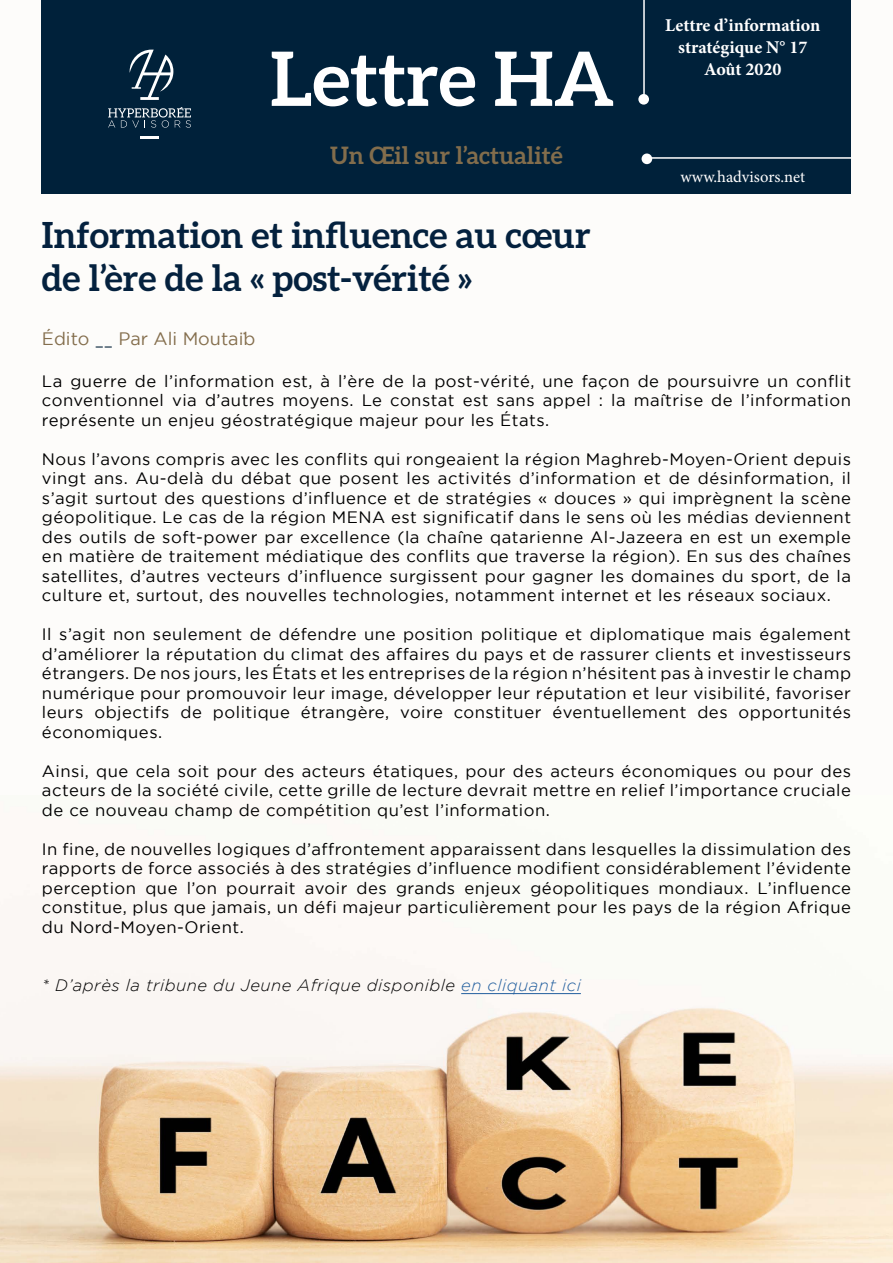
<style>
.page{position:relative;width:893px;height:1263px;background:#fdfcfa}
.page>*{position:absolute;margin:0;border:0;box-sizing:border-box;transform-origin:0 0}
.t1{font:700 75px "Aleo";color:#fff}
.t2{font:700 36px/43.2px "Aleo";color:#04213e}
.t3{font:700 24px "Aleo";color:#826d4c}
.t4{font:700 18px/21.6px "Minion Pro";color:#fff;text-align:center}
.t5{font:18px "Gotham";color:#846e4d}
.t6{font:16.5px/19.5px "Gotham";letter-spacing:.03em;color:#000;text-align:justify}
.t7{font:italic 300 16.5px "Gotham";letter-spacing:.03em;color:#000}
.t8{font:16.5px "Minion Pro";color:#fff}
.s1{font-family:"Aleo";color:#052239}
.s2{color:#215e9e}
</style>
<div class="page">
<img style="left:0;top:994px;width:893px;height:269px">
<div style="left:42px;top:0;width:809px;height:193px;background:#00213a"></div>
<svg style="left:130px;top:50px;width:43px;height:50px"></svg>
<svg style="left:108px;top:107px;width:83px;height:21px"></svg>
<hr style="left:140px;top:136px;width:19px;height:3px;background:#fff">
<hr style="left:643px;top:0;width:2px;height:94px;background:#fff">
<hr style="left:647px;top:157px;width:204px;height:2px;background:#fff">
<div style="left:638px;top:94px;width:11px;height:11px;background:#fff;border-radius:50%"></div>
<div style="left:642px;top:153px;width:10px;height:11px;background:#fff;border-radius:50%"></div>
<hr style="left:461px;top:993px;width:120px;height:1px;background:#215e9e">
<h1 class="t1" style="left:270px;top:36px;width:346px">Lettre HA</h1>
<h3 class="t3" style="left:330px;top:141px;width:234px">Un Œil sur l’actualité</h3>
<p class="t4" style="left:665px;top:15px;width:157px">Lettre d’information stratégique N° 17<br>Août 2020</p>
<p class="t8" style="left:680px;top:166px;width:126px">www.hadvisors.net</p>
<h2 class="t2" style="left:42px;top:212px;width:550px">Information et influence au cœur de l’ère de la « post-vérité »</h2>
<p class="t5" style="left:42px;top:329px;width:215px">Édito <span class="s1">__</span> Par Ali Moutaïb</p>
<p class="t6" style="left:42px;top:371px;width:811px">La guerre de l’information est, à l’ère de la post-vérité, une façon de poursuivre un conflit conventionnel via d’autres moyens. Le constat est sans appel : la maîtrise de l’information représente un enjeu géostratégique majeur pour les États.</p>
<p class="t6" style="left:42px;top:449px;width:811px">Nous l’avons compris avec les conflits qui rongeaient la région Maghreb-Moyen-Orient depuis vingt ans. Au-delà du débat que posent les activités d’information et de désinformation, il s’agit surtout des questions d’influence et de stratégies « douces » qui imprègnent la scène géopolitique. Le cas de la région MENA est significatif dans le sens où les médias deviennent des outils de soft-power par excellence (la chaîne qatarienne Al-Jazeera en est un exemple en matière de traitement médiatique des conflits que traverse la région). En sus des chaînes satellites, d’autres vecteurs d’influence surgissent pour gagner les domaines du sport, de la culture et, surtout, des nouvelles technologies, notamment internet et les réseaux sociaux.</p>
<p class="t6" style="left:42px;top:624px;width:811px">Il s’agit non seulement de défendre une position politique et diplomatique mais également d’améliorer la réputation du climat des affaires du pays et de rassurer clients et investisseurs étrangers. De nos jours, les États et les entreprises de la région n’hésitent pas à investir le champ numérique pour promouvoir leur image, développer leur réputation et leur visibilité, favoriser leurs objectifs de politique étrangère, voire constituer éventuellement des opportunités économiques.</p>
<p class="t6" style="left:42px;top:761px;width:811px">Ainsi, que cela soit pour des acteurs étatiques, pour des acteurs économiques ou pour des acteurs de la société civile, cette grille de lecture devrait mettre en relief l’importance cruciale de ce nouveau champ de compétition qu’est l’information.</p>
<p class="t6" style="left:42px;top:839px;width:811px">In fine, de nouvelles logiques d’affrontement apparaissent dans lesquelles la dissimulation des rapports de force associés à des stratégies d’influence modifient considérablement l’évidente perception que l’on pourrait avoir des grands enjeux géopolitiques mondiaux. L’influence constitue, plus que jamais, un défi majeur particulièrement pour les pays de la région Afrique du Nord-Moyen-Orient.</p>
<p class="t7" style="left:42px;top:977px;width:540px">* D’après la tribune du Jeune Afrique disponible <span class="s2">en cliquant ici</span></p>
</div>
